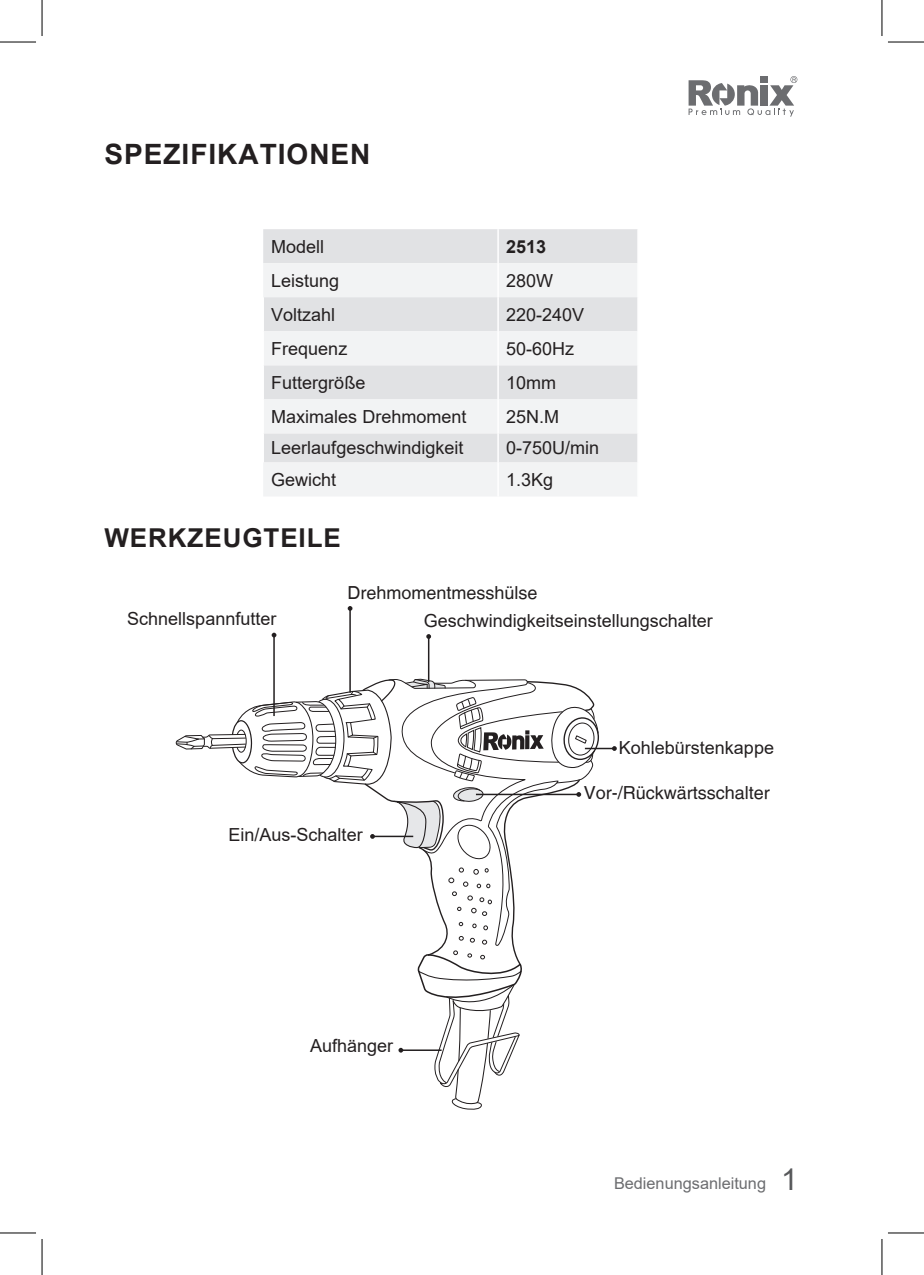
<style>
.page{position:relative;width:924px;height:1275px;background:#fff}
.page>*{position:absolute;margin:0;border:0;box-sizing:border-box;transform-origin:0 0}
.t1{font:700 28px "Arial";letter-spacing:.035em;color:#231f20}
.t2{font:700 26px "Arial";letter-spacing:.035em;color:#231f20}
.t3{font:18px "Arial";color:#231f20}
.t4{font:18px "Helvetica LT";color:#231f20}
.t5{font:700 18px "Arial";color:#231f20}
.t6{font:16.2px "Arial";color:#6c6d70}
.s1{font-size:30.6px;color:#fff}
.s2{font-size:30px;color:#57585a}
</style>
<div class="page">
<svg style="left:688px;top:76px;width:109px;height:41px"></svg>
<div style="left:760px;top:76px;width:7px;height:7px;background:#6c6d70"></div>
<svg style="left:263px;top:229px;width:374px;height:68px"></svg>
<div style="left:264px;top:297px;width:373px;height:34px;background:#e1e2e4"></div>
<svg style="left:263px;top:331px;width:374px;height:165px;fill:#f2f3f4"></svg>
<hr style="left:497px;top:229px;width:1px;height:34px;background:#fff">
<hr style="left:497px;top:263px;width:1px;height:34px;background:#fff">
<hr style="left:497px;top:297px;width:1px;height:34px;background:#fff">
<hr style="left:262px;top:331px;width:2px;height:34px;background:#fff">
<hr style="left:497px;top:331px;width:1px;height:34px;background:#fff">
<hr style="left:262px;top:365px;width:2px;height:34px;background:#fff">
<hr style="left:497px;top:365px;width:1px;height:34px;background:#fff">
<hr style="left:262px;top:399px;width:2px;height:34px;background:#fff">
<hr style="left:497px;top:399px;width:1px;height:34px;background:#fff">
<hr style="left:262px;top:433px;width:2px;height:29px;background:#fff">
<svg style="left:497px;top:433px;width:1px;height:29px"></svg>
<hr style="left:497px;top:462px;width:1px;height:34px;background:#fff">
<hr style="left:428px;top:636px;width:1px;height:46px;background:#231f20">
<svg style="left:426px;top:634px;width:5px;height:5px"></svg>
<hr style="left:584px;top:748px;width:30px;height:1px;background:#231f20">
<svg style="left:611px;top:746px;width:5px;height:5px"></svg>
<svg style="left:175px;top:678px;width:424px;height:432px"></svg>
<hr style="left:349px;top:608px;width:1px;height:84px;background:#231f20">
<svg style="left:347px;top:606px;width:5px;height:5px"></svg>
<hr style="left:273px;top:635px;width:2px;height:81px;background:#231f20">
<svg style="left:271px;top:632px;width:5px;height:5px"></svg>
<hr style="left:0;top:42px;width:36px;height:1px;background:#000">
<hr style="left:887px;top:42px;width:36px;height:1px;background:#000">
<hr style="left:0;top:1232px;width:36px;height:1px;background:#000">
<hr style="left:887px;top:1232px;width:36px;height:1px;background:#000">
<hr style="left:42px;top:0;width:1px;height:36px;background:#000">
<hr style="left:42px;top:1239px;width:1px;height:36px;background:#000">
<hr style="left:881px;top:0;width:1px;height:36px;background:#000">
<hr style="left:881px;top:1239px;width:1px;height:36px;background:#000">
<h1 class="t1" style="left:104px;top:135px;width:267px">SPEZIFIKATIONEN</h1>
<p class="t3" style="left:271px;top:234px;width:55px">Modell</p>
<p class="t5" style="left:506px;top:234px;width:42px">2513</p>
<p class="t3" style="left:271px;top:268px;width:70px">Leistung</p>
<p class="t3" style="left:506px;top:268px;width:49px">280W</p>
<p class="t3" style="left:271px;top:302px;width:66px">Voltzahl</p>
<p class="t3" style="left:506px;top:302px;width:80px">220-240V</p>
<p class="t3" style="left:271px;top:336px;width:78px">Frequenz</p>
<p class="t3" style="left:506px;top:336px;width:70px">50-60Hz</p>
<p class="t3" style="left:271px;top:370px;width:96px">Futtergröße</p>
<p class="t3" style="left:506px;top:370px;width:52px">10mm</p>
<p class="t3" style="left:271px;top:404px;width:197px">Maximales Drehmoment</p>
<p class="t3" style="left:506px;top:404px;width:55px">25N.M</p>
<p class="t3" style="left:271px;top:436px;width:194px">Leerlaufgeschwindigkeit</p>
<p class="t3" style="left:506px;top:436px;width:95px">0-750U/min</p>
<p class="t3" style="left:271px;top:467px;width:67px">Gewicht</p>
<p class="t3" style="left:506px;top:467px;width:49px">1.3Kg</p>
<h2 class="t2" style="left:104px;top:519px;width:238px">WERKZEUGTEILE</h2>
<p class="t3" style="left:127px;top:606px;width:151px">Schnellspannfutter</p>
<p class="t4" style="left:347px;top:582px;width:192px">Drehmomentmesshülse</p>
<p class="t3" style="left:424px;top:608px;width:290px">Geschwindigkeitseinstellungschalter</p>
<p class="t3" style="left:618px;top:735px;width:157px">Kohlebürstenkappe</p>
<p class="t4" style="left:583px;top:782px;width:188px">Vor-/Rückwärtsschalter</p>
<p class="t3" style="left:228px;top:822px;width:136px">Ein/Aus-Schalter</p>
<p class="t3" style="left:310px;top:1032px;width:85px">Aufhänger</p>
<p class="t6" style="left:613px;top:1172px;width:185px">Bedienungsanleitung <span class="s1">|</span><span class="s2">1</span></p>
</div>
